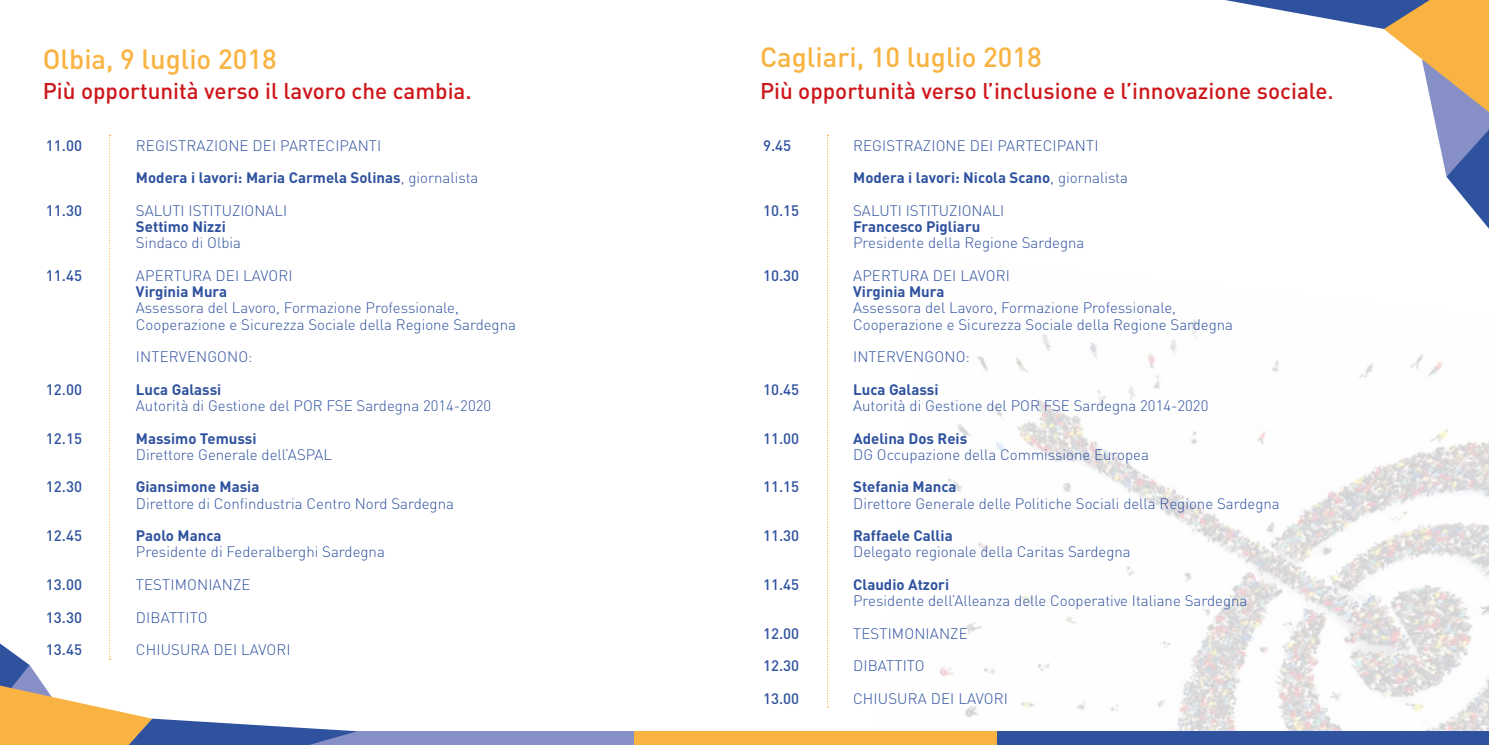
<style>
.page{position:relative;width:1489px;height:745px;background:#fff}
.page>*{position:absolute;margin:0;border:0;box-sizing:border-box;transform-origin:0 0}
.t1{font:500 27.5px "DIN Pro";color:#f9b342}
.t2{font:500 22.5px "DIN Pro";color:#cd171a}
.t3{font:300 15px/32.5px "DIN Pro";color:#2f529f}
.t4{font:700 15px "DIN Pro";color:#2f529f}
.t5{font:500 15px "DIN Pro";color:#2f529f}
.t6{font:300 15px "DIN Pro";letter-spacing:-.03em;color:#2f529f}
.t7{font:300 15px "DIN Pro";letter-spacing:-.025em;color:#2f529f}
.s1{font-weight:700}
.s2{font-weight:300}
</style>
<div class="page">
<img style="left:939px;top:319px;width:549px;height:411px">
<div style="left:0;top:730px;width:643px;height:14px;background:#8690c7"></div>
<div style="left:634px;top:730px;width:367px;height:14px;background:#f9b342"></div>
<div style="left:997px;top:730px;width:491px;height:14px;background:#2f529f"></div>
<svg style="left:1225px;top:0;width:263px;height:228px"></svg>
<svg style="left:0;top:135px;width:357px;height:609px"></svg>
<svg style="left:827px;top:135px;width:1px;height:572px"></svg>
<h1 class="t1" style="left:43px;top:40px;width:235px">Olbia, 9 luglio 2018</h1>
<h2 class="t2" style="left:43px;top:76px;width:430px">Più opportunità verso il lavoro che cambia.</h2>
<p class="t5" style="left:46px;top:135px;width:38px">11.00</p>
<p class="t3" style="left:136px;top:128px;width:344px">Registrazione dei partecipanti<br><span class="s1">Modera i lavori: Maria Carmela Solinas</span>, giornalista</p>
<p class="t5" style="left:46px;top:200px;width:56px">11.30 <span class="s2">SA</span></p>
<p class="t3" style="left:154px;top:193px;width:42px">LUTI ISTIT</p>
<p class="t3" style="left:222px;top:193px;width:20px">UZIONA</p>
<p class="t3" style="left:274px;top:193px;width:11px">LI</p>
<p class="t4" style="left:136px;top:216px;width:91px">Settimo Nizzi</p>
<p class="t3" style="left:46px;top:226px;width:34px">S</p>
<p class="t3" style="left:145px;top:226px;width:98px">indaco di Olbia</p>
<p class="t5" style="left:46px;top:265px;width:38px">11.45</p>
<p class="t3" style="left:136px;top:258px;width:158px">Apertura dei lavor i</p>
<p class="t4" style="left:136px;top:281px;width:93px">Virginia Mura</p>
<p class="t3" style="left:46px;top:291px;width:34px">A</p>
<p class="t3" style="left:145px;top:291px;width:315px">ssessora del Lavoro, Formazione Professionale,</p>
<p class="t3" style="left:46px;top:307px;width:34px">C</p>
<p class="t3" style="left:136px;top:307px;width:381px;text-indent:10px">ooperazione e Sicurezza Sociale della Regione Sardegna<br>I ntervengono:</p>
<h1 class="t1" style="left:760px;top:39px;width:283px">Cagliari, 10 luglio 2018</h1>
<h2 class="t2" style="left:760px;top:76px;width:575px">Più opportunità verso l’inclusione e l’innovazione sociale.</h2>
<p class="t5" style="left:763px;top:135px;width:30px">9.45</p>
<p class="t3" style="left:853px;top:128px;width:276px">Registrazione dei partecipanti<br><span class="s1">Modera i lavori: Nicola Scano</span>, giornalista</p>
<p class="t5" style="left:763px;top:200px;width:56px">10.15 <span class="s2">SA</span></p>
<p class="t3" style="left:871px;top:193px;width:42px">LUTI ISTIT</p>
<p class="t3" style="left:938px;top:193px;width:20px">UZIONA</p>
<p class="t3" style="left:991px;top:193px;width:11px">LI</p>
<p class="t4" style="left:853px;top:216px;width:129px">Francesco Pigliaru</p>
<p class="t3" style="left:763px;top:226px;width:34px">P</p>
<p class="t3" style="left:862px;top:226px;width:223px">residente della Regione Sardegna</p>
<p class="t5" style="left:763px;top:265px;width:73px">10.30 <span class="s2">A</span></p>
<p class="t3" style="left:862px;top:258px;width:149px">pertura dei lavor i</p>
<p class="t4" style="left:853px;top:281px;width:93px">Virginia Mura</p>
<p class="t3" style="left:763px;top:291px;width:34px">A</p>
<p class="t3" style="left:862px;top:291px;width:315px">ssessora del Lavoro, Formazione Professionale,</p>
<p class="t3" style="left:763px;top:307px;width:34px">C</p>
<p class="t3" style="left:853px;top:307px;width:381px;text-indent:10px">ooperazione e Sicurezza Sociale della Regione Sardegna<br>I ntervengono:</p>
<p class="t5" style="left:46px;top:379px;width:38px">12.00</p>
<p class="t4" style="left:136px;top:379px;width:87px">Luca Galassi</p>
<p class="t3" style="left:46px;top:388px;width:34px">A</p>
<p class="t3" style="left:145px;top:388px;width:348px">utorità di Gestione del PO R FSE Sardegna 2014-2020</p>
<p class="t5" style="left:46px;top:427px;width:38px">12.15</p>
<p class="t4" style="left:136px;top:427px;width:122px">Massimo Temussi</p>
<p class="t3" style="left:46px;top:437px;width:34px">D</p>
<p class="t3" style="left:146px;top:437px;width:152px">irettore Generale dell’ASPA</p>
<p class="t3" style="left:323px;top:437px;width:10px">L</p>
<p class="t5" style="left:46px;top:476px;width:38px">12.30</p>
<p class="t4" style="left:136px;top:476px;width:125px">Giansimone Masia</p>
<p class="t6" style="left:136px;top:492px;width:319px">Direttore di Confindustria Centro N ord Sardegna</p>
<p class="t5" style="left:46px;top:525px;width:38px">12.45</p>
<p class="t4" style="left:136px;top:525px;width:87px">Paolo Manca</p>
<p class="t3" style="left:46px;top:534px;width:34px">P</p>
<p class="t6" style="left:145px;top:541px;width:241px">residente di Federalberghi Sardegna</p>
<p class="t5" style="left:46px;top:574px;width:51px">13.00 <span class="s2">TESTI</span></p>
<p class="t3" style="left:175px;top:567px;width:23px">MONIANZE</p>
<p class="t5" style="left:46px;top:606px;width:38px">13.30</p>
<p class="t3" style="left:136px;top:599px;width:73px">dibattito</p>
<p class="t5" style="left:46px;top:639px;width:38px">13.45</p>
<p class="t3" style="left:136px;top:632px;width:86px">CHIUSURA DEI</p>
<p class="t3" style="left:241px;top:632px;width:48px">LAVORI</p>
<p class="t5" style="left:763px;top:379px;width:38px">10.45</p>
<p class="t4" style="left:853px;top:379px;width:87px">Luca Galassi</p>
<p class="t3" style="left:853px;top:388px;width:357px">Autorità di Gestione del PO R FSE Sardegna 2014-2020</p>
<p class="t5" style="left:763px;top:427px;width:38px">11.00</p>
<p class="t4" style="left:853px;top:427px;width:115px">Adelina Dos Reis</p>
<p class="t3" style="left:853px;top:437px;width:297px">DG Occupazione della Commissione Europea</p>
<p class="t5" style="left:763px;top:476px;width:38px">11.15</p>
<p class="t4" style="left:853px;top:476px;width:105px">Stefania Manca</p>
<p class="t3" style="left:763px;top:486px;width:34px">D</p>
<p class="t3" style="left:863px;top:486px;width:418px">irettore Generale delle Politiche Sociali della Regione Sardegna</p>
<p class="t5" style="left:763px;top:525px;width:38px">11.30</p>
<p class="t4" style="left:853px;top:525px;width:101px">Raffaele Callia</p>
<p class="t3" style="left:763px;top:535px;width:34px">D</p>
<p class="t7" style="left:863px;top:541px;width:269px">elegato regionale della Caritas Sardegna</p>
<p class="t5" style="left:763px;top:574px;width:38px">11.45</p>
<p class="t4" style="left:853px;top:574px;width:98px">Claudio Atzori</p>
<p class="t3" style="left:812px;top:583px;width:26px">P</p>
<p class="t3" style="left:862px;top:583px;width:386px">residente dell’Alleanza delle Cooperative Italiane Sardegna</p>
<p class="t5" style="left:763px;top:622px;width:38px">12.00</p>
<p class="t3" style="left:853px;top:616px;width:9px">TESTI</p>
<p class="t3" style="left:892px;top:616px;width:23px">MONIANZE</p>
<p class="t5" style="left:763px;top:655px;width:38px">12.30</p>
<p class="t3" style="left:853px;top:648px;width:73px">D ibattito</p>
<p class="t5" style="left:763px;top:687px;width:38px">13.00</p>
<p class="t3" style="left:853px;top:681px;width:86px">CHIUSURA DEI</p>
<p class="t3" style="left:958px;top:681px;width:48px">LAVORI</p>
</div>
